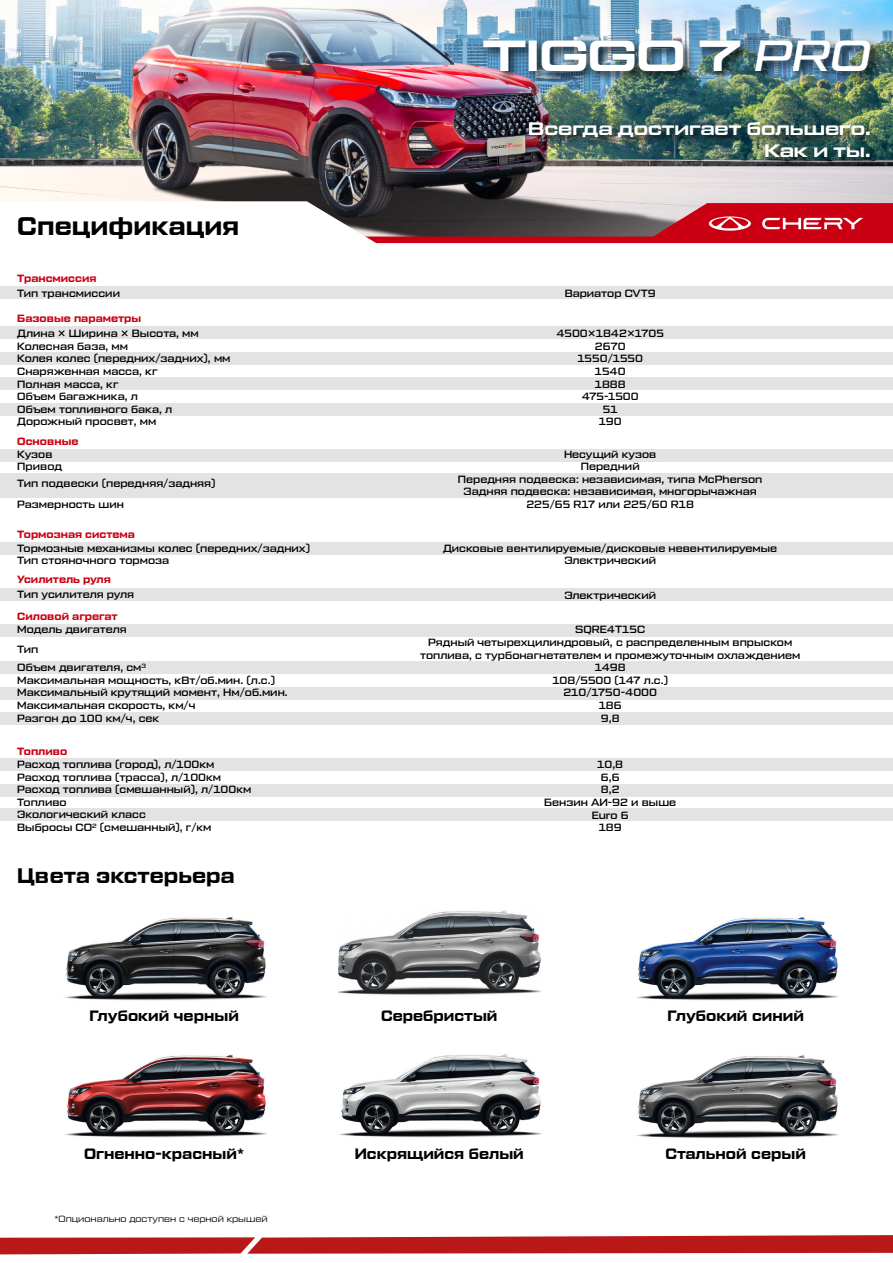
<style>
.page{position:relative;width:893px;height:1263px;background:#fff}
.page>*{position:absolute;margin:0;border:0;box-sizing:border-box;transform-origin:0 0}
.t1{font:43.5px "Tactic Sans Ext Exd Bld";color:#fff}
.t2{font:25.5px "Tactic Sans Bld";color:#000}
.t3{font:21px "Tactic Sans Bld";color:#000}
.t4{font:18px/21.6px "Tactic Sans Exd Bld";color:#fff;text-align:right}
.t5{font:15px "Tactic Sans Bld";color:#000}
.t6{font:500 10.5px/12.6px "Tactic Sans";color:#000}
.t7{font:10.5px "Tactic Sans Bld";color:#ca0012}
.t8{font:9px "Tactic Sans";color:#000}
.s1{font-family:"Tactic Sans Exd Med It"}
</style>
<div class="page">
<img style="left:0;top:0;width:893px;height:201px">
<svg style="left:201px;top:201px;width:692px;height:2px"></svg>
<div style="left:0;top:286px;width:893px;height:13px;background:#e3e3e3"></div>
<div style="left:0;top:326px;width:893px;height:13px;background:#e3e3e3"></div>
<div style="left:0;top:352px;width:893px;height:12px;background:#e3e3e3"></div>
<div style="left:0;top:377px;width:893px;height:13px;background:#e3e3e3"></div>
<div style="left:0;top:403px;width:893px;height:13px;background:#e3e3e3"></div>
<div style="left:0;top:449px;width:893px;height:13px;background:#e3e3e3"></div>
<div style="left:0;top:473px;width:893px;height:24px;background:#e3e3e3"></div>
<div style="left:0;top:542px;width:893px;height:13px;background:#e3e3e3"></div>
<div style="left:0;top:588px;width:893px;height:12px;background:#e3e3e3"></div>
<div style="left:0;top:624px;width:893px;height:13px;background:#e3e3e3"></div>
<div style="left:0;top:661px;width:893px;height:13px;background:#e3e3e3"></div>
<div style="left:0;top:687px;width:893px;height:13px;background:#e3e3e3"></div>
<div style="left:0;top:712px;width:893px;height:12px;background:#e3e3e3"></div>
<div style="left:0;top:758px;width:893px;height:13px;background:#e3e3e3"></div>
<div style="left:0;top:784px;width:893px;height:13px;background:#e3e3e3"></div>
<div style="left:0;top:808px;width:893px;height:13px;background:#e3e3e3"></div>
<svg style="left:0;top:1235px;width:893px;height:19px;background:#c03434"></svg>
<div style="left:480px;top:37px;width:403px;height:46px;background:#000;opacity:.75"></div>
<div style="left:525px;top:119px;width:357px;height:50px;background:#000;opacity:.75"></div>
<img style="left:64px;top:917px;width:203px;height:84px">
<img style="left:636px;top:917px;width:203px;height:84px">
<img style="left:338px;top:910px;width:202px;height:85px">
<img style="left:636px;top:1055px;width:203px;height:84px">
<img style="left:339px;top:1054px;width:203px;height:84px">
<img style="left:65px;top:1054px;width:202px;height:84px">
<svg style="left:310px;top:203px;width:583px;height:41px;background:#974249"></svg>
<h1 class="t1" style="left:483px;top:33px;width:389px">TIGGO 7 <span class="s1">PRO</span></h1>
<h2 class="t2" style="left:17px;top:213px;width:224px">Спецификация</h2>
<h3 class="t4" style="left:528px;top:119px;width:344px">Всегда достигает большего.<br>Как и ты.</h3>
<p class="t7" style="left:17px;top:273px;width:81px">Трансмиссия</p>
<p class="t7" style="left:17px;top:313px;width:125px">Базовые параметры</p>
<p class="t6" style="left:565px;top:287px;width:93px">Вариатор CVT9</p>
<p class="t6" style="left:17px;top:287px;width:104px">Тип трансмиссии</p>
<p class="t6" style="left:17px;top:327px;width:215px">Длина × Ширина × Высота, мм<br>Колесная база, мм<br>Колея колес (передних/задних), мм<br>Снаряженная масса, кг<br>Полная масса, кг<br>Объем багажника, л<br>Объем топливного бака, л<br>Дорожный просвет, мм</p>
<p class="t6" style="left:556px;top:327px;width:109px;text-align:center">4500×1842×1705<br>2670<br>1550/1550<br>1540<br>1888<br>475-1500<br>51<br>190</p>
<p class="t7" style="left:17px;top:435px;width:63px">Основные</p>
<p class="t6" style="left:17px;top:448px;width:46px">Кузов<br>Привод</p>
<p class="t6" style="left:17px;top:473px;width:200px;line-height:20.7px">Тип подвески (передняя/задняя)<br>Размерность шин</p>
<p class="t6" style="left:17px;top:542px;width:294px">Тормозные механизмы колес (передних/задних)<br>Тип стояночного тормоза</p>
<p class="t6" style="left:17px;top:588px;width:118px">Тип усилителя руля</p>
<p class="t7" style="left:17px;top:528px;width:119px">Тормозная система</p>
<p class="t7" style="left:17px;top:574px;width:95px">Усилитель руля</p>
<p class="t7" style="left:17px;top:611px;width:102px">Силовой агрегат</p>
<p class="t6" style="left:17px;top:620px;width:130px;line-height:18.9px">Модель двигателя<br>Тип<br>Объем двигателя, см<sup>3</sup></p>
<p class="t6" style="left:17px;top:674px;width:272px">Максимальная мощность, кВт/об.мин. (л.с.)<br>Максимальный крутящий момент, Нм/об.мин.<br>Максимальная скорость, км/ч<br>Разгон до 100 км/ч, сек</p>
<p class="t7" style="left:17px;top:746px;width:52px">Топливо</p>
<p class="t6" style="left:17px;top:758px;width:236px">Расход топлива (город), л/100км<br>Расход топлива (трасса), л/100км<br>Расход топлива (смешанный), л/100км<br>Топливо<br>Экологический класс<br>Выбросы СО<sup>2</sup> (смешанный), г/км</p>
<h3 class="t3" style="left:17px;top:865px;width:219px">Цвета экстерьера</h3>
<p class="t6" style="left:458px;top:448px;width:306px;text-align:center">Несущий кузов<br>Передний<br>Передняя подвеска: независимая, типа McPherson<br>Задняя подвеска: независимая, многорычажная<br>225/65 R17 или 225/60 R18</p>
<p class="t6" style="left:443px;top:542px;width:336px;text-align:center">Дисковые вентилируемые/дисковые невентилируемые<br>Электрический</p>
<p class="t6" style="left:564px;top:589px;width:93px">Электрический</p>
<p class="t6" style="left:420px;top:623px;width:382px;text-align:center">SQRE4T15C<br>Рядный четырехцилиндровый, с распределенным впрыском топлива, с турбонагнетателем и промежуточным охлаждением<br>1498<br>108/5500 (147 л.с.)<br>210/1750-4000<br>186<br>9,8</p>
<p class="t6" style="left:544px;top:758px;width:134px;text-align:center">10,8<br>6,6<br>8,2<br>Бензин АИ-92 и выше<br>Euro 6<br>189</p>
<h3 class="t5" style="left:89px;top:1008px;width:151px">Глубокий черный</h3>
<h3 class="t5" style="left:381px;top:1008px;width:118px">Серебристый</h3>
<h3 class="t5" style="left:667px;top:1008px;width:138px">Глубокий синий</h3>
<h3 class="t5" style="left:84px;top:1146px;width:161px">Огненно-красный*</h3>
<h3 class="t5" style="left:355px;top:1146px;width:171px">Искрящийся белый</h3>
<h3 class="t5" style="left:665px;top:1146px;width:142px">Стальной серый</h3>
<p class="t8" style="left:55px;top:1214px;width:215px">*Опционально доступен с черной крышей</p>
</div>
